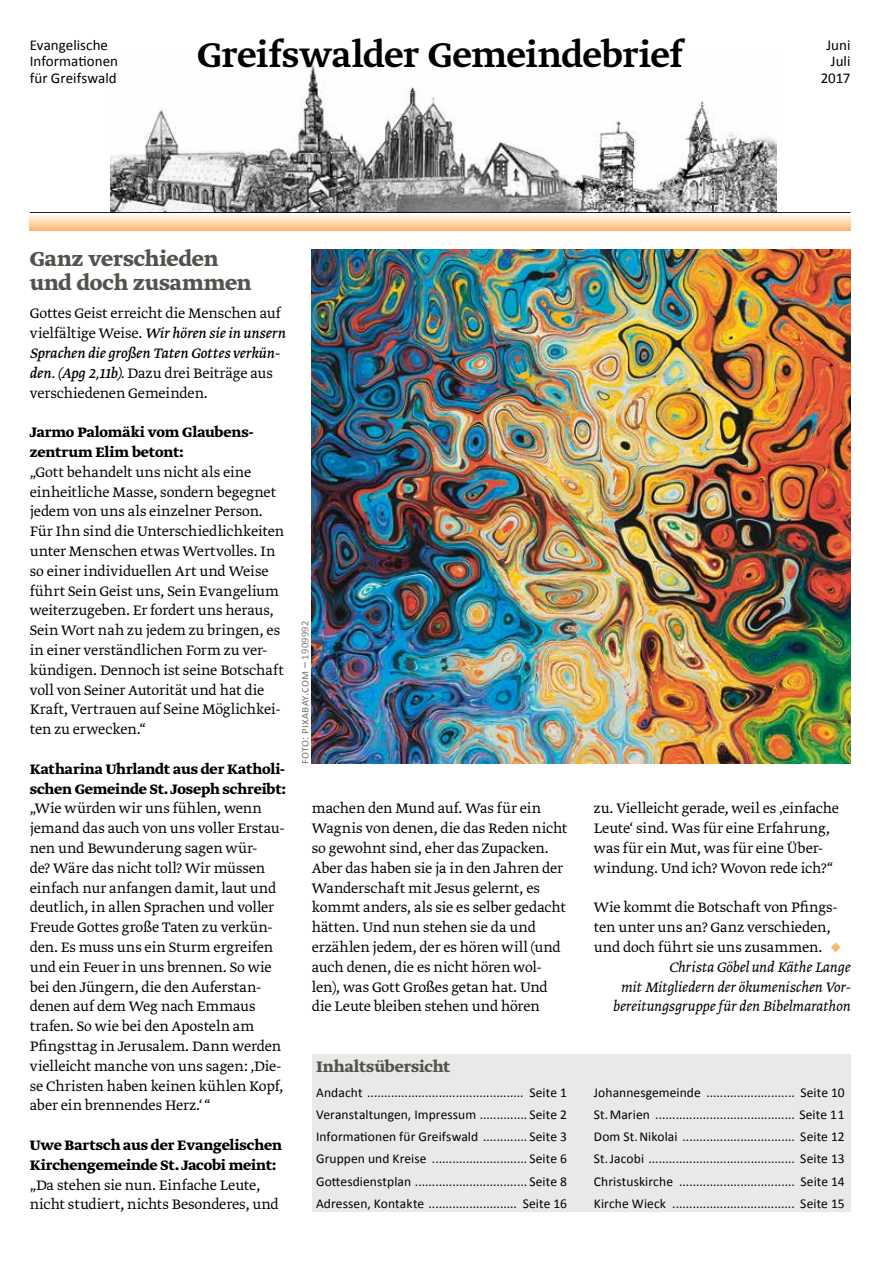
<style>
.page{position:relative;width:893px;height:1263px;background:#fff}
.page>*{position:absolute;margin:0;border:0;box-sizing:border-box;transform-origin:0 0}
.t1{font:500 40.5px "Greta Text Std";letter-spacing:-.01em;color:#000}
.t2{font:700 24px/24px "Greta Text Std";letter-spacing:-.005em;color:#55524e}
.t3{font:700 18px "Greta Text Std";letter-spacing:-.005em;color:#55524e}
.t4{font:300 16.2px/19.8px "Greta Text Std";letter-spacing:-.005em;color:#000}
.t5{font:700 16.2px/19.8px "Greta Text Std";letter-spacing:-.005em;color:#000}
.t6{font:italic 300 16.2px "Greta Text Std";color:#000}
.t7{font:15px/16.5px "Calibri";color:#000}
.t8{font:13.5px/22.2px "Calibri";letter-spacing:.005em;color:#000;text-align:justify}
.t9{font:12px "Calibri";letter-spacing:.01em;color:#7f7c7a}
.s1{font-weight:400;font-style:italic}
.s2{font-size:10.5px}
.s3{color:#f9b771}
</style>
<div class="page">
<img style="left:111px;top:58px;width:666px;height:154px">
<hr style="left:30px;top:212px;width:820px;height:1px;background:#000">
<svg style="left:30px;top:214px;width:820px;height:16px;background:#fddbb3"></svg>
<div style="left:312px;top:1055px;width:538px;height:157px;background:#e9e9e8"></div>
<img style="left:312px;top:249px;width:538px;height:515px">
<h1 class="t1" style="left:197px;top:31px;width:487px">Greifswalder Gemeindebrief</h1>
<p class="t7" style="left:30px;top:36px;width:90px">Evangelische<br>Informationen für Greifswald</p>
<p class="t7" style="left:821px;top:36px;width:31px;text-align:right">Juni<br>Juli<br>2017</p>
<h2 class="t2" style="left:30px;top:248px;width:223px">Ganz verschieden und doch zusammen</h2>
<p class="t4" style="left:30px;top:304px;width:258px">Gottes Geist erreicht die Menschen auf vielfältige Weise. <span class="s1">Wir hören sie in unsern Sprachen die großen Taten Gottes verkün&shy;den. (Apg 2,11b).</span> Dazu drei Beiträge aus verschiedenen Gemeinden.</p>
<p class="t5" style="left:30px;top:423px;width:226px">Jarmo Palomäki vom Glaubens&shy;zentrum Elim betont:</p>
<p class="t4" style="left:30px;top:463px;width:256px">„Gott behandelt uns nicht als eine einheitliche Masse, sondern begegnet jedem von uns als einzelner Person.<br>Für Ihn sind die Unterschiedlichkeiten unter Menschen etwas Wertvolles. In so einer individuellen Art und Weise führt Sein Geist uns, Sein Evangelium weiterzugeben. Er fordert uns heraus, Sein Wort nah zu jedem zu bringen, es in einer verständlichen Form zu ver&shy;kündigen. Dennoch ist seine Botschaft voll von Seiner Autorität und hat die Kraft, Vertrauen auf Seine Möglichkei&shy;ten zu erwecken.“</p>
<p class="t5" style="left:30px;top:760px;width:258px">Katharina Uhrlandt aus der Katholi&shy;schen Gemeinde St. Joseph schreibt:</p>
<p class="t4" style="left:30px;top:799px;width:256px">„Wie würden wir uns fühlen, wenn jemand das auch von uns voller Erstau&shy;nen und Bewunderung sagen wür-<br>de? Wäre das nicht toll? Wir müssen einfach nur anfangen damit, laut und deutlich, in allen Sprachen und voller Freude Gottes große Taten zu verkün&shy;den. Es muss uns ein Sturm ergreifen und ein Feuer in uns brennen. So wie bei den Jüngern, die den Auferstan&shy;denen auf dem Weg nach Emmaus trafen. So wie bei den Aposteln am Pfingsttag in Jerusalem. Dann werden vielleicht manche von uns sagen: ‚Die&shy;se Christen haben keinen kühlen Kopf, aber ein brennendes Herz.‘“</p>
<p class="t5" style="left:30px;top:1136px;width:253px">Uwe Bartsch aus der Evangelischen<br>Kirchengemeinde St. Jacobi meint:</p>
<p class="t4" style="left:30px;top:1176px;width:251px">„Da stehen sie nun. Einfache Leute, nicht studiert, nichts Besonderes, und</p>
<p class="t9" style="left:297px;top:764px;width:144px;rotate:-90deg">foto: pixabay.com – <span class="s2">1909992</span></p>
<p class="t4" style="left:312px;top:799px;width:257px">machen den Mund auf. Was für ein Wagnis von denen, die das Reden nicht so gewohnt sind, eher das Zupacken.<br>Aber das haben sie ja in den Jahren der Wanderschaft mit Jesus gelernt, es kommt anders, als sie es selber gedacht hätten. Und nun stehen sie da und erzählen jedem, der es hören will (und auch denen, die es nicht hören wol&shy;len), was Gott Großes getan hat. Und die Leute bleiben stehen und hören</p>
<p class="t4" style="left:594px;top:799px;width:247px">zu. Vielleicht gerade, weil es ‚einfache Leute‘ sind. Was für eine Erfahrung, was für ein Mut, was für eine Über&shy;windung. Und ich? Wovon rede ich?“</p>
<p class="t4" style="left:594px;top:898px;width:246px">Wie kommt die Botschaft von Pfings-</p>
<p class="t4" style="left:594px;top:918px;width:238px">ten unter uns an? Ganz verschieden,</p>
<p class="t4" style="left:594px;top:938px;width:253px">und doch führt sie uns zusammen. <span class="s3">◆</span> -</p>
<p class="t6" style="left:669px;top:958px;width:183px">Christa Göbel und Käthe Lange</p>
<p class="t6" style="left:621px;top:977px;width:231px">mit Mitgliedern der ökumenischen Vor-</p>
<p class="t6" style="left:613px;top:997px;width:239px">bereitungsgruppe für den Bibelmarathon</p>
<p class="t3" style="left:316px;top:1056px;width:136px">Inhaltsübersicht</p>
<p class="t8" style="left:316px;top:1081px;width:252px">Andacht .............................................. Seite 1<br>Veranstaltungen, Impressum .............. Seite 2<br>Informationen für Greifswald ............. Seite 3<br>Gruppen und Kreise ............................ Seite 6<br>Gottesdienstplan ................................. Seite 8<br>Adressen, Kontakte .......................... Seite 16</p>
<p class="t8" style="left:594px;top:1080px;width:252px">Johannesgemeinde .......................... Seite 10<br>St.Marien ......................................... Seite 11<br>Dom St.Nikolai ................................. Seite 12<br>St.Jacobi ........................................... Seite 13<br>Christuskirche .................................. Seite 14<br>Kirche Wieck .................................... Seite 15</p>
</div>
